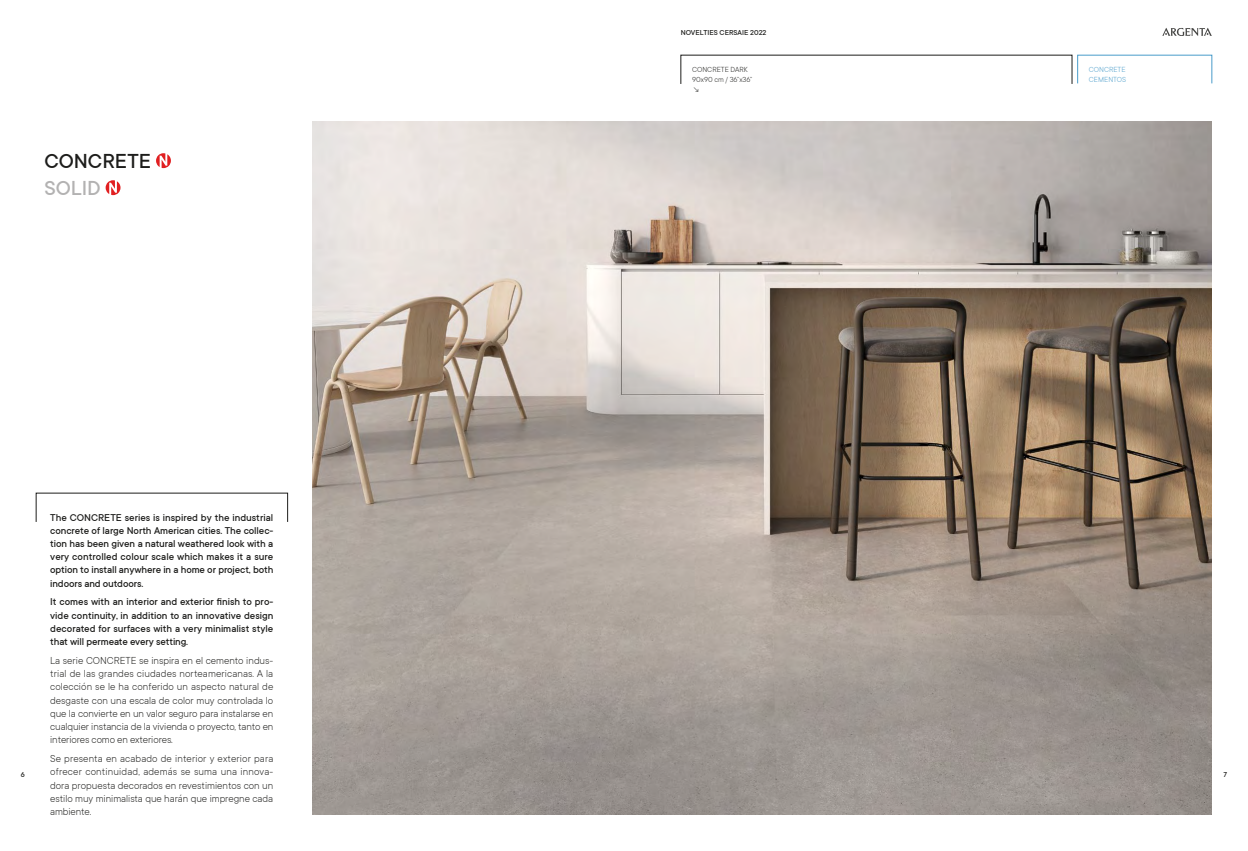
<style>
.page{position:relative;width:1248px;height:851px;background:#fff}
.page>*{position:absolute;margin:0;border:0;box-sizing:border-box;transform-origin:0 0}
.t1{font:500 22.5px "TT Commons";color:#1d1d1b}
.t2{font:500 22.5px "TT Commons";color:#b3b2b2}
.t3{font:300 11px/13.2px "TT Commons";letter-spacing:-.01em;color:#1d1d1b;text-align:justify}
.t4{font:500 11px/13.2px "TT Commons";letter-spacing:-.01em;color:#1d1d1b;text-align:justify}
.t5{font:300 8px/10px "TT Commons";color:#1d1d1b}
.t6{font:500 8px "TT Commons";color:#1d1d1b}
.t7{font:300 8px/10px "TT Commons";color:#499cca}
</style>
<div class="page">
<svg style="left:1162px;top:28px;width:49px;height:8px"></svg>
<img style="left:312px;top:122px;width:899px;height:692px">
<svg style="left:156px;top:153px;width:15px;height:15px"></svg>
<svg style="left:106px;top:180px;width:14px;height:15px"></svg>
<h1 class="t1" style="left:45px;top:149px;width:108px">CONCRETE</h1>
<h1 class="t2" style="left:45px;top:176px;width:58px">SOLID</h1>
<p class="t6" style="left:680px;top:28px;width:87px">NOVELTIES CERSAIE 2022</p>
<p class="t5" style="left:692px;top:64px;width:62px">CONCRETE DARK<br>90x90 cm / 36”x36” ↘</p>
<p class="t7" style="left:1088px;top:64px;width:39px">CONCRETE<br>CEMENTOS</p>
<p class="t4" style="left:50px;top:510px;width:225px">The CONCRETE series is inspired by the industrial concrete of large North American cities. The collec&shy;tion has been given a natural weathered look with a very controlled colour scale which makes it a sure option to install anywhere in a home or project, both indoors and outdoors.</p>
<p class="t4" style="left:50px;top:595px;width:225px">It comes with an interior and exterior finish to pro&shy;vide continuity, in addition to an innovative design decorated for surfaces with a very minimalist style that will permeate every setting.</p>
<p class="t3" style="left:50px;top:653px;width:225px">La serie CONCRETE se inspira en el cemento indus&shy;trial de las grandes ciudades norteamericanas. A la colección se le ha conferido un aspecto natural de desgaste con una escala de color muy controlada lo que la convierte en un valor seguro para instalarse en cualquier instancia de la vivienda o proyecto, tanto en interiores como en exteriores.</p>
<p class="t3" style="left:50px;top:752px;width:225px">Se presenta en acabado de interior y exterior para ofrecer continuidad, además se suma una innova&shy;dora propuesta decorados en revestimientos con un estilo muy minimalista que harán que impregne cada ambiente.</p>
<p class="t6" style="left:21px;top:769px;width:5px">6</p>
<p class="t6" style="left:1223px;top:769px;width:5px">7</p>
</div>
